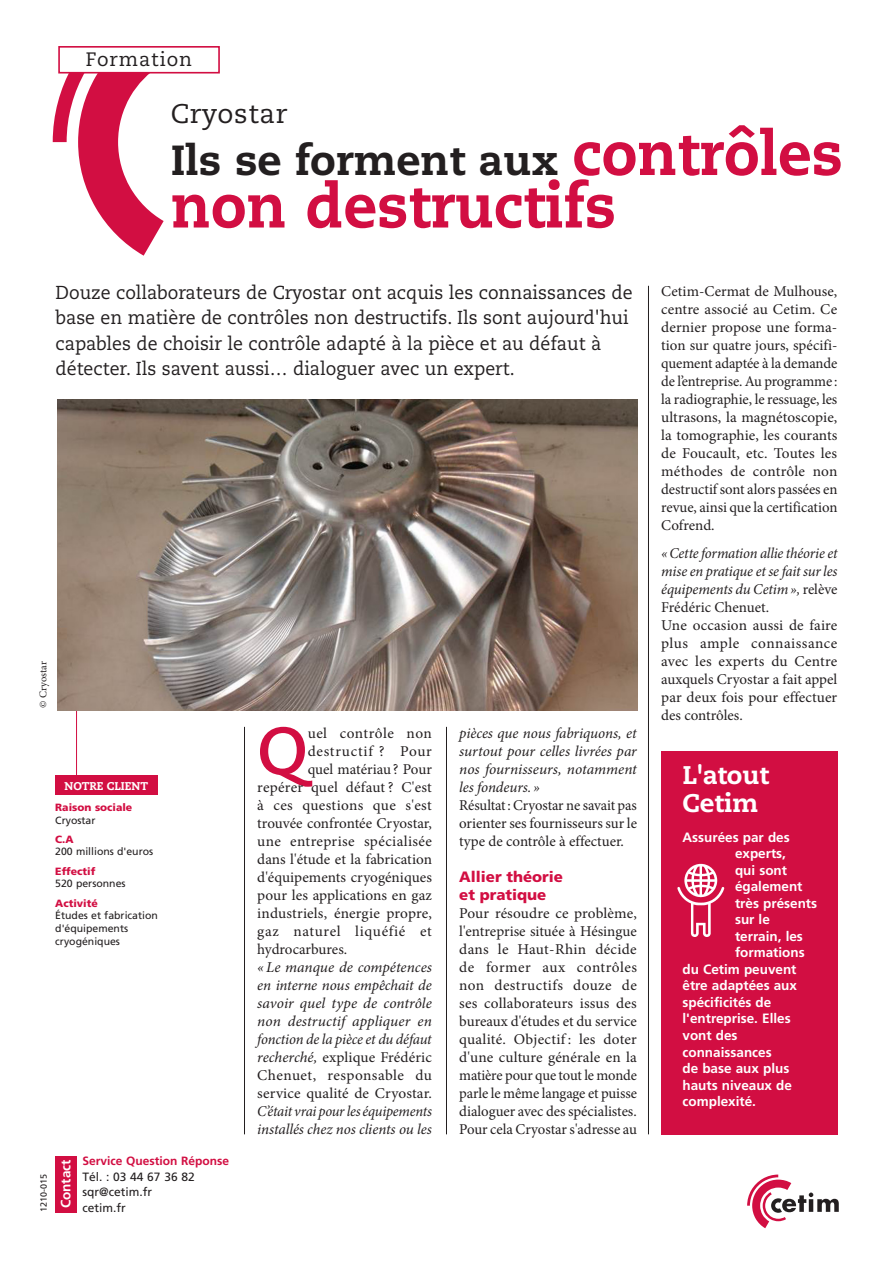
<style>
.page{position:relative;width:893px;height:1263px;background:#fff}
.page>*{position:absolute;margin:0;border:0;box-sizing:border-box;transform-origin:0 0}
.TEXTE_COURANT_LETTRI{font:700 66.45px "Caecilia";color:#d20e42}
.GD_TITRE{font:800 61.5px "Caecilia";color:#d20e42;scale:.95 1}
.GD_TITRE-2{font:800 42px "Caecilia";color:#231f20}
.Nom_Sté_Gd_Titre{font:27px "Caecilia";letter-spacing:.025em;color:#231f20}
.Atout_Cetim{font:800 25.5px/28.5px "Caecilia";color:#fff}
.t1{font:19.35px "Caecilia";letter-spacing:.05em;color:#231f20}
.CHAPO{font:18.75px/25.5px "Caecilia";color:#231f20;scale:.95 1}
.TEXTE_COURANT{font:15px/18px "Minion Pro";letter-spacing:-.005em;color:#231f20;text-align:justify}
.TEXTE_COURANT-2{font:italic 15px/18px "Minion Pro";letter-spacing:-.01em;color:#231f20;text-align:justify}
.TEXTE_COURANT_LETTRI-2{font:15px "Minion Pro";letter-spacing:.005em;color:#231f20}
.TEXTE_COURANT_LETTRI-3{font:15px "Minion Pro";letter-spacing:.025em;color:#231f20}
.TEXTE_COURANT_LETTRI-4{font:15px "Minion Pro";letter-spacing:.045em;color:#231f20}
.TITRE_2_ROUGE{font:900 15px/18px "Frutiger";color:#d20e42}
.TEXTE_COURANT_LETTRI-5{font:15px "Minion Pro";letter-spacing:.03em;color:#231f20}
.Texte_atout_Cetim{font:700 13.5px "Frutiger";color:#fff}
.t2{font:12px/15.8px "Frutiger";color:#231f20}
.t3{font:700 12px "Frutiger";color:#d20e42}
.t4{font:800 11.25px "Caecilia";color:#fff}
.TEXTE___Notre_client{font:10.5px/12.8px "Frutiger";color:#231f20}
.t5{font:900 10.5px "Frutiger";color:#d20e42}
.TEXTE_COURANT-3{font:10.5px "Minion Pro";color:#231f20}
.t6{font:9px "Frutiger";color:#231f20}
.s1{font-size:61.5px;color:#d20e42}
.s2{font-style:normal}
</style>
<div class="page">
<div style="left:55px;top:1156px;width:22px;height:56px;background:#d20e42"></div>
<hr style="left:446px;top:727px;width:1px;height:407px;background:#231f20">
<hr style="left:244px;top:727px;width:1px;height:407px;background:#231f20">
<hr style="left:648px;top:286px;width:1px;height:848px;background:#231f20">
<hr style="left:76px;top:701px;width:1px;height:77px;background:#d20e42">
<div style="left:55px;top:776px;width:102px;height:19px;background:#d20e42"></div>
<svg style="left:53px;top:74px;width:111px;height:182px"></svg>
<svg style="left:747px;top:1174px;width:92px;height:54px"></svg>
<img style="left:57px;top:400px;width:580px;height:310px">
<div style="left:58px;top:46px;width:162px;height:28px;border:2px solid #d20e42"></div>
<div style="left:661px;top:751px;width:177px;height:383px;background:#d20e42"></div>
<img style="left:677px;top:863px;width:48px;height:74px">
<p class="t1" style="left:86px;top:48px;width:108px">Formation</p>
<p class="Nom_Sté_Gd_Titre" style="left:171px;top:97px;width:118px">Cryostar</p>
<p class="GD_TITRE-2" style="left:171px;top:134px;width:674px">Ils se forment aux <span class="s1">contrôles</span></p>
<p class="GD_TITRE" style="left:171px;top:168px;width:470px">non destructifs</p>
<p class="CHAPO" style="left:56px;top:280px;width:609px">Douze collaborateurs de Cryostar ont acquis les connaissances de base en matière de contrôles non destructifs. Ils sont aujourd'hui capables de choisir le contrôle adapté à la pièce et au défaut à détecter. Ils savent aussi… dialoguer avec un expert.</p>
<p class="TEXTE_COURANT-3" style="left:36px;top:708px;width:48px;rotate:-90deg">© Cryostar</p>
<p class="t4" style="left:64px;top:779px;width:85px">NOTRE CLIENT</p>
<p class="t5" style="left:55px;top:801px;width:79px">Raison sociale</p>
<p class="TEXTE___Notre_client" style="left:55px;top:814px;width:42px">Cryostar</p>
<p class="t5" style="left:55px;top:833px;width:20px">C.A</p>
<p class="TEXTE___Notre_client" style="left:55px;top:845px;width:100px">200 millions d'euros</p>
<p class="t5" style="left:55px;top:864px;width:42px">Effectif</p>
<p class="TEXTE___Notre_client" style="left:55px;top:877px;width:72px">520 personnes</p>
<p class="t5" style="left:55px;top:896px;width:44px">Activité</p>
<p class="TEXTE___Notre_client" style="left:55px;top:909px;width:104px">Études et fabrication d'équipements cryogéniques</p>
<p class="t6" style="left:38px;top:1212px;width:40px;rotate:-90deg">1210-015</p>
<p class="Texte_atout_Cetim" style="left:58px;top:1208px;width:50px;rotate:-90deg">Contact</p>
<p class="t3" style="left:83px;top:1154px;width:148px">Service Question Réponse</p>
<p class="t2" style="left:83px;top:1168px;width:114px">Tél. : 03 44 67 36 82 sqr@cetim.fr</p>
<p class="t2" style="left:83px;top:1200px;width:45px">cetim.fr</p>
<p class="TEXTE_COURANT_LETTRI" style="left:257px;top:712px;width:52px">Q</p>
<p class="TEXTE_COURANT_LETTRI-5" style="left:308px;top:723px;width:126px">uel contrôle non</p>
<p class="TEXTE_COURANT_LETTRI-4" style="left:308px;top:741px;width:126px">destructif ? Pour</p>
<p class="TEXTE_COURANT_LETTRI-2" style="left:308px;top:759px;width:126px">quel matériau? Pour</p>
<p class="TEXTE_COURANT_LETTRI-2" style="left:257px;top:777px;width:176px">repérer quel défaut? C'est</p>
<p class="TEXTE_COURANT_LETTRI-3" style="left:257px;top:795px;width:176px">à ces questions que s'est</p>
<p class="TEXTE_COURANT_LETTRI-2" style="left:257px;top:813px;width:176px">trouvée confrontée Cryostar,</p>
<p class="TEXTE_COURANT_LETTRI-3" style="left:257px;top:831px;width:176px">une entreprise spécialisée</p>
<p class="TEXTE_COURANT_LETTRI-2" style="left:257px;top:849px;width:176px">dans l'étude et la fabrication</p>
<p class="TEXTE_COURANT_LETTRI-2" style="left:257px;top:867px;width:176px">d'équipements cryogéniques</p>
<p class="TEXTE_COURANT_LETTRI-2" style="left:257px;top:885px;width:176px">pour les applications en gaz</p>
<p class="TEXTE_COURANT_LETTRI-2" style="left:257px;top:903px;width:176px">industriels, énergie propre,</p>
<p class="TEXTE_COURANT_LETTRI-4" style="left:257px;top:921px;width:176px">gaz naturel liquéfié et</p>
<p class="TEXTE_COURANT_LETTRI-2" style="left:257px;top:939px;width:91px">hydrocarbures.</p>
<p class="TEXTE_COURANT-2" style="left:257px;top:958px;width:176px">« Le manque de compétences en interne nous empêchait de savoir quel type de contrôle non destructif appliquer en fonction de la pièce et du défaut recherché, <span class="s2">explique Frédéric Chenuet, responsable du service qualité de Cryostar.<br></span>C’était vrai pour les équipements installés chez nos clients ou les</p>
<p class="TEXTE_COURANT-2" style="left:459px;top:724px;width:179px">pièces que nous fabriquons, et surtout pour celles livrées par nos fournisseurs, notamment les fondeurs. »</p>
<p class="TEXTE_COURANT" style="left:459px;top:796px;width:179px">Résultat: Cryostar ne savait pas orienter ses fournisseurs sur le type de contrôle à effectuer.</p>
<p class="TITRE_2_ROUGE" style="left:459px;top:868px;width:105px">Allier théorie et pratique</p>
<p class="TEXTE_COURANT" style="left:459px;top:904px;width:179px">Pour résoudre ce problème, l'entreprise située à Hésingue dans le Haut-Rhin décide de former aux contrôles non destructifs douze de ses collaborateurs issus des bureaux d'études et du service qualité. Objectif : les doter d'une culture générale en la matière pour que tout le monde parle le même langage et puisse dialoguer avec des spécialistes.</p>
<p class="TEXTE_COURANT" style="left:459px;top:1120px;width:179px">Pour cela Cryostar s'adresse au</p>
<p class="TEXTE_COURANT" style="left:661px;top:282px;width:178px">Cetim-Cermat de Mulhouse, centre associé au Cetim. Ce dernier propose une forma&shy;tion sur quatre jours, spécifi&shy;quement adaptée à la demande de l’entreprise. Au programme : la radiographie, le ressuage, les ultrasons, la magnétoscopie, la tomographie, les courants de Foucault, etc. Toutes les méthodes de contrôle non destructif sont alors passées en revue, ainsi que la certification Cofrend.</p>
<p class="TEXTE_COURANT-2" style="left:661px;top:544px;width:178px">«Cette formation allie théorie et mise en pratique et se fait sur les équipements du Cetim», <span class="s2">relève Frédéric Chenuet.</span></p>
<p class="TEXTE_COURANT" style="left:661px;top:616px;width:178px">Une occasion aussi de faire plus ample connaissance avec les experts du Centre auxquels Cryostar a fait appel par deux fois pour effectuer des contrôles.</p>
<p class="Atout_Cetim" style="left:682px;top:761px;width:88px">L'atout<br>Cetim</p>
<p class="Texte_atout_Cetim" style="left:682px;top:829px;width:109px">Assurées par des</p>
<p class="Texte_atout_Cetim" style="left:735px;top:846px;width:53px">experts,</p>
<p class="Texte_atout_Cetim" style="left:735px;top:862px;width:54px">qui sont</p>
<p class="Texte_atout_Cetim" style="left:735px;top:879px;width:69px">également</p>
<p class="Texte_atout_Cetim" style="left:735px;top:895px;width:84px">très présents</p>
<p class="Texte_atout_Cetim" style="left:735px;top:912px;width:36px">sur le</p>
<p class="Texte_atout_Cetim" style="left:735px;top:928px;width:69px">terrain, les</p>
<p class="Texte_atout_Cetim" style="left:735px;top:945px;width:71px">formations</p>
<p class="Texte_atout_Cetim" style="left:682px;top:961px;width:116px">du Cetim peuvent</p>
<p class="Texte_atout_Cetim" style="left:682px;top:978px;width:116px">être adaptées aux</p>
<p class="Texte_atout_Cetim" style="left:682px;top:994px;width:90px">spécificités de</p>
<p class="Texte_atout_Cetim" style="left:682px;top:1011px;width:110px">l'entreprise. Elles</p>
<p class="Texte_atout_Cetim" style="left:682px;top:1027px;width:57px">vont des</p>
<p class="Texte_atout_Cetim" style="left:682px;top:1044px;width:91px">connaissances</p>
<p class="Texte_atout_Cetim" style="left:682px;top:1060px;width:108px">de base aux plus</p>
<p class="Texte_atout_Cetim" style="left:682px;top:1077px;width:111px">hauts niveaux de</p>
<p class="Texte_atout_Cetim" style="left:682px;top:1093px;width:75px">complexité.</p>
</div>
